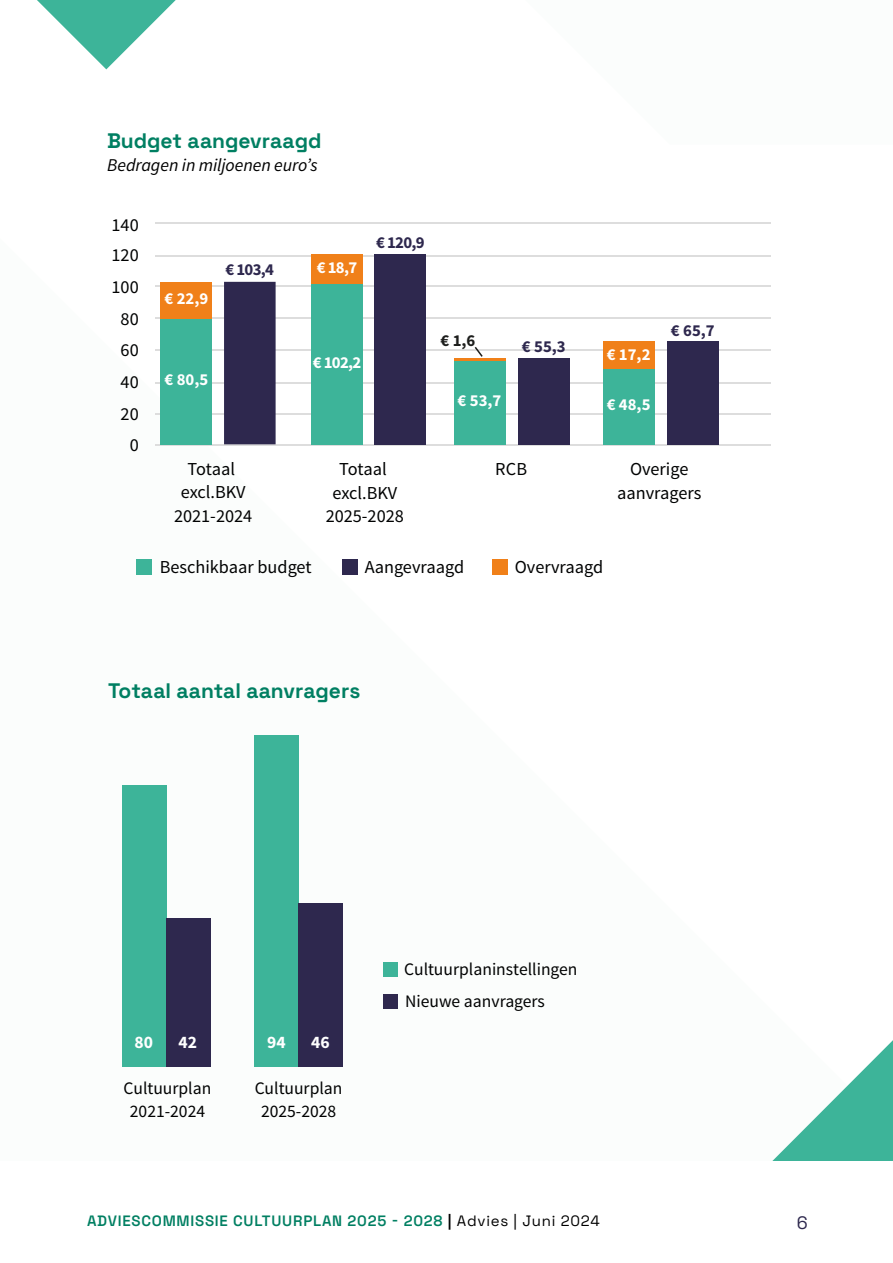
<style>
.page{position:relative;width:893px;height:1263px;background:#fff}
.page>*{position:absolute;margin:0;border:0;box-sizing:border-box;transform-origin:0 0}
.t1{font:700 22.8px "Space Grotesk";color:#007f62}
.t2{font:700 21.9px "Space Grotesk";color:#007f62}
.Brooddtekst{font:700 21px "Space Grotesk";color:#007f62}
.t3{font:19.8px "Source Sans Pro It 2";color:#010202}
.t4{font:18.3px/31.5px "Source Sans Pro Regular 2";color:#010202;text-align:center}
.H3__Schuin_klein{font:italic 18px "Source Sans Pro";letter-spacing:-.01em;color:#000}
.t5{font:18px "Space Grotesk";color:#2e284e}
.t6{font:17.55px/22.6px "Source Sans Pro Regular 3";color:#010202;text-align:center}
.t7{font:17.55px "Source Sans Pro Bold 2";color:#fff}
.t8{font:700 16.8px "Source Sans Pro";color:#fff}
.t9{font:700 16.8px "Source Sans Pro";letter-spacing:-.04em;color:#2e284e}
.t10{font:700 16.8px "Source Sans Pro";color:#1d1e1c}
.t11{font:15px "Space Grotesk Semi Bold 2";letter-spacing:.05em;color:#007f62}
.s1{font-family:"Space Grotesk";font-weight:600;color:#000}
.s2{font-family:"Space Grotesk";color:#000}
</style>
<div class="page">
<svg style="left:37px;top:0;width:139px;height:69px"></svg>
<svg style="left:772px;top:1040px;width:121px;height:121px"></svg>
<hr style="left:155px;top:222px;width:615px;height:2px;background:#ddd">
<hr style="left:155px;top:255px;width:615px;height:2px;background:#ddd">
<hr style="left:155px;top:285px;width:615px;height:2px;background:#ddd">
<hr style="left:155px;top:317px;width:615px;height:2px;background:#ddd">
<hr style="left:155px;top:349px;width:615px;height:2px;background:#ddd">
<hr style="left:155px;top:381px;width:615px;height:2px;background:#ddd">
<hr style="left:155px;top:413px;width:615px;height:2px;background:#ddd">
<hr style="left:155px;top:444px;width:615px;height:2px;background:#ddd">
<div style="left:161px;top:319px;width:51px;height:125px;background:#3db499"></div>
<div style="left:161px;top:282px;width:51px;height:36px;background:#f08019"></div>
<div style="left:311px;top:254px;width:52px;height:30px;background:#f08019"></div>
<div style="left:454px;top:358px;width:51px;height:29px;background:#f08019"></div>
<div style="left:603px;top:341px;width:51px;height:30px;background:#f08019"></div>
<div style="left:224px;top:282px;width:52px;height:162px;background:#2e284e"></div>
<div style="left:311px;top:284px;width:52px;height:160px;background:#3db499"></div>
<div style="left:375px;top:254px;width:51px;height:190px;background:#2e284e"></div>
<div style="left:454px;top:361px;width:51px;height:83px;background:#3db499"></div>
<div style="left:518px;top:358px;width:51px;height:86px;background:#2e284e"></div>
<div style="left:603px;top:369px;width:51px;height:75px;background:#3db499"></div>
<div style="left:667px;top:341px;width:52px;height:103px;background:#2e284e"></div>
<div style="left:137px;top:559px;width:15px;height:16px;background:#3db499"></div>
<div style="left:342px;top:559px;width:15px;height:16px;background:#2e284e"></div>
<div style="left:492px;top:559px;width:16px;height:16px;background:#f08019"></div>
<svg style="left:474px;top:347px;width:9px;height:10px"></svg>
<div style="left:123px;top:785px;width:44px;height:281px;background:#3db499"></div>
<div style="left:254px;top:735px;width:44px;height:331px;background:#3db499"></div>
<div style="left:167px;top:918px;width:44px;height:148px;background:#2e284e"></div>
<div style="left:298px;top:903px;width:44px;height:163px;background:#2e284e"></div>
<div style="left:383px;top:962px;width:15px;height:15px;background:#3db499"></div>
<div style="left:383px;top:994px;width:15px;height:14px;background:#2e284e"></div>
<p class="t1" style="left:88px;top:120px;width:234px">Budget aangevraagd</p>
<p class="t3" style="left:90px;top:157px;width:235px">Bedragen in miljoenen euro’s</p>
<p class="Brooddtekst" style="left:107px;top:124px;width:216px">Budget aangevraagd</p>
<h3 class="H3__Schuin_klein" style="left:107px;top:154px;width:212px">Bedragen in miljoenen euro’s</h3>
<p class="t4" style="left:112px;top:209px;width:29px;text-align:right">140<br>120<br>100<br>80<br>60<br>40<br>20<br>0</p>
<p class="t8" style="left:164px;top:287px;width:45px">€ 22,9</p>
<p class="t9" style="left:225px;top:259px;width:50px">€ 103,4</p>
<p class="t8" style="left:164px;top:369px;width:45px">€ 80,5</p>
<p class="t8" style="left:317px;top:256px;width:42px">€ 18,7</p>
<p class="t8" style="left:313px;top:351px;width:50px">€ 102,2</p>
<p class="t9" style="left:376px;top:232px;width:50px">€ 120,9</p>
<p class="t10" style="left:440px;top:330px;width:37px">€ 1,6</p>
<p class="t8" style="left:458px;top:390px;width:45px">€ 53,7</p>
<p class="t9" style="left:522px;top:335px;width:45px">€ 55,3</p>
<p class="t8" style="left:607px;top:343px;width:45px">€ 17,2</p>
<p class="t8" style="left:607px;top:394px;width:45px">€ 48,5</p>
<p class="t9" style="left:671px;top:319px;width:45px">€ 65,7</p>
<p class="t4" style="left:174px;top:457px;width:80px;line-height:23.5px">Totaal excl.BKV<br>2021-2024</p>
<p class="t4" style="left:326px;top:457px;width:80px;line-height:23.5px">Totaal excl.BKV<br>2025-2028</p>
<p class="t4" style="left:617px;top:457px;width:86px;line-height:23.5px">Overige aanvragers</p>
<p class="t4" style="left:495px;top:453px;width:33px">RCB</p>
<p class="t4" style="left:160px;top:552px;width:153px">Beschikbaar budget</p>
<p class="t4" style="left:365px;top:552px;width:101px">Aangevraagd</p>
<p class="t4" style="left:515px;top:552px;width:90px">Overvraagd</p>
<p class="t2" style="left:109px;top:671px;width:265px">Totaal aantal aanvragers</p>
<p class="Brooddtekst" style="left:108px;top:674px;width:254px">Totaal aantal aanvragers</p>
<p class="t7" style="left:135px;top:1031px;width:20px">80</p>
<p class="t6" style="left:124px;top:1077px;width:89px">Cultuurplan<br>2021-2024</p>
<p class="t6" style="left:255px;top:1077px;width:89px">Cultuurplan<br>2025-2028</p>
<p class="t7" style="left:178px;top:1031px;width:20px">42</p>
<p class="t7" style="left:267px;top:1031px;width:20px">94</p>
<p class="t7" style="left:311px;top:1031px;width:20px">46</p>
<p class="t6" style="left:404px;top:953px;width:175px;line-height:31.8px;text-align:left">Cultuurplaninstellingen<br>Nieuwe aanvragers</p>
<p class="t11" style="left:87px;top:1209px;width:514px">ADVIESCOMMISSIE CULTUURPLAN 2025 - 2028 <span class="s1">|</span> <span class="s2">Advies | Juni 2024</span></p>
<p class="t5" style="left:797px;top:1209px;width:13px">6</p>
</div>
